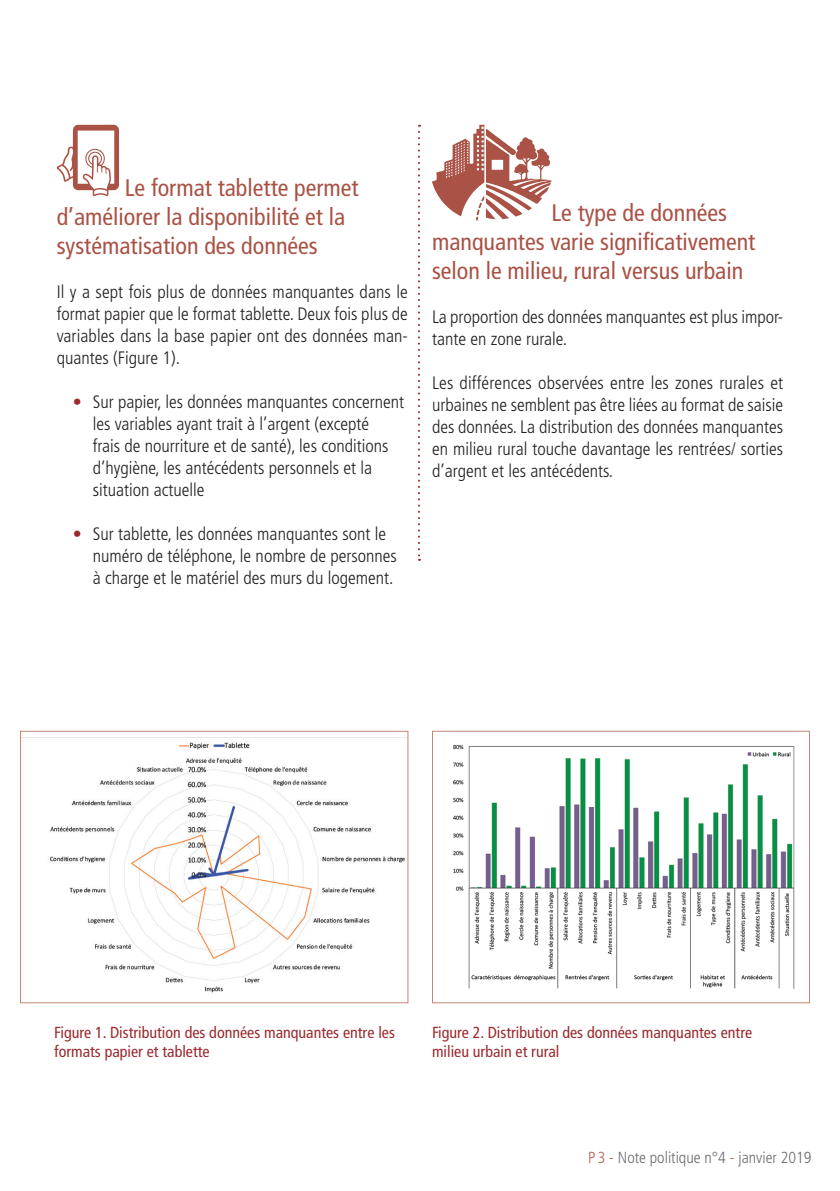
<style>
.page{position:relative;width:840px;height:1191px;background:#fff}
.page>*{position:absolute;margin:0;border:0;box-sizing:border-box;transform-origin:0 0}
.t1{font:condensed 24px/29px "Frutiger";color:#a95245}
.t2{font:300 condensed 18px/22px "Frutiger";color:#231f20}
.t3{font:condensed 16px/19px "Frutiger";color:#9a2a2e}
.t4{font:300 condensed 16px "Frutiger";color:#6c6d70}
.s1{color:#9a2a2e}
.s2{color:#b06453}
</style>
<div class="page">
<svg style="left:418px;top:125px;width:2px;height:436px"></svg>
<svg style="left:56px;top:125px;width:63px;height:71px"></svg>
<svg style="left:432px;top:125px;width:119px;height:95px"></svg>
<img style="left:22px;top:737px;width:384px;height:256px">
<div style="left:20px;top:731px;width:388px;height:272px;border:1px solid #c28777"></div>
<img style="left:453px;top:744px;width:342px;height:246px">
<div style="left:432px;top:731px;width:377px;height:272px;border:1px solid #c28777"></div>
<h1 class="t1" style="left:57px;top:173px;width:303px;text-indent:68px">Le format tablette permet d’améliorer la disponibilité et la systématisation des données</h1>
<p class="t2" style="left:57px;top:281px;width:352px;text-align:justify">Il y a sept fois plus de données manquantes dans le format papier que le format tablette. Deux fois plus de variables dans la base papier ont des données man&shy;quantes (Figure 1).</p>
<p class="t2" style="left:93px;top:391px;width:313px;text-indent:-20px"><span class="s1">•</span> Sur papier, les données manquantes concernent les variables ayant trait à l’argent (excepté<br>frais de nourriture et de santé), les conditions d’hygiène, les antécédents personnels et la situation actuelle</p>
<p class="t2" style="left:93px;top:523px;width:305px;text-indent:-20px"><span class="s1">•</span> Sur tablette, les données manquantes sont le numéro de téléphone, le nombre de personnes à charge et le matériel des murs du logement.</p>
<h1 class="t1" style="left:432px;top:198px;width:325px;text-indent:119px">Le type de données manquantes varie significativement selon le milieu, rural versus urbain</h1>
<p class="t2" style="left:432px;top:305px;width:352px">La proportion des données manquantes est plus impor&shy;tante en zone rurale.</p>
<p class="t2" style="left:432px;top:371px;width:352px;text-align:justify">Les différences observées entre les zones rurales et urbaines ne semblent pas être liées au format de saisie des données. La distribution des données manquantes en milieu rural touche davantage les rentrées/ sorties d’argent et les antécédents.</p>
<p class="t3" style="left:54px;top:1023px;width:342px">Figure 1. Distribution des données manquantes entre les formats papier et tablette</p>
<p class="t3" style="left:432px;top:1023px;width:321px">Figure 2. Distribution des données manquantes entre milieu urbain et rural</p>
<p class="t4" style="left:588px;top:1148px;width:225px"><span class="s2">P 3 -</span> Note politique n°4 <span class="s2">-</span> janvier 2019</p>
</div>
